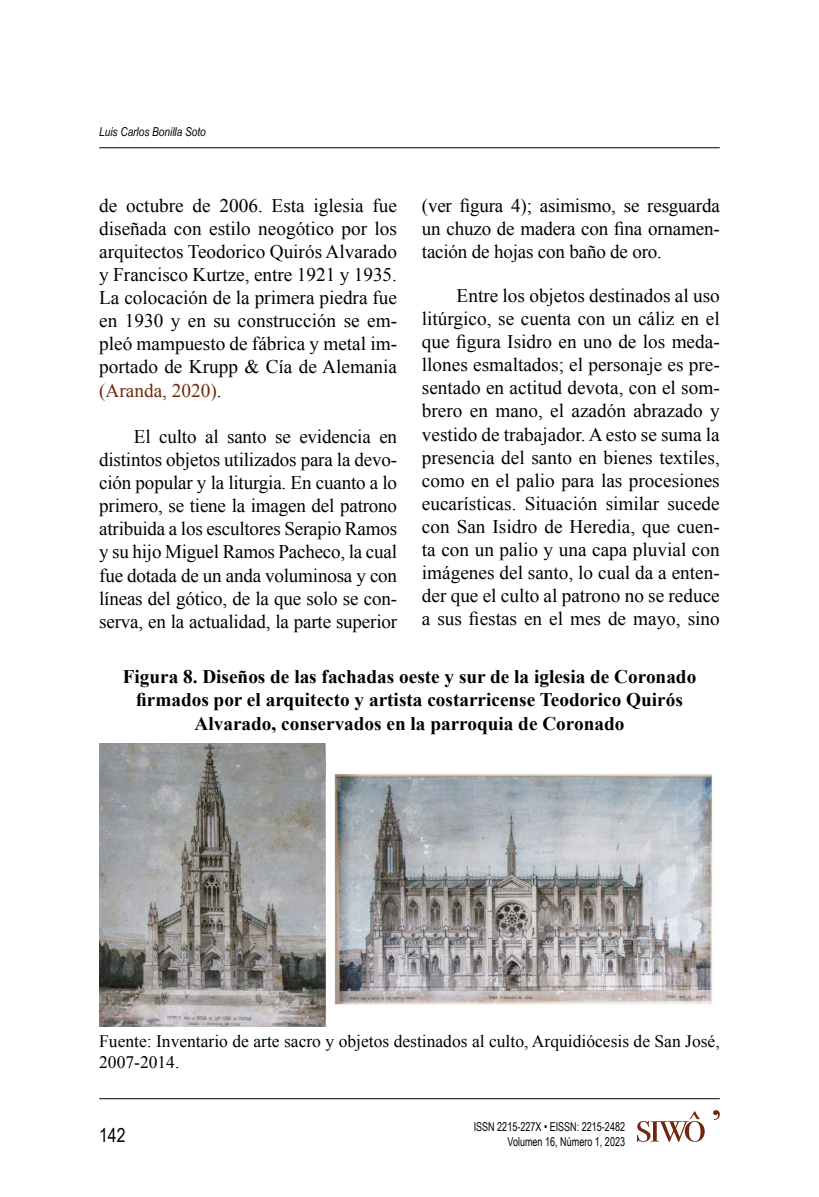
<style>
.page{position:relative;width:819px;height:1197px;background:#fff}
.page>*{position:absolute;margin:0;border:0;box-sizing:border-box;transform-origin:0 0}
.t1{font:19.25px/23.1px "Times New Roman";letter-spacing:-.005em;color:#000;text-align:justify}
.t2{font:700 19.25px/23.1px "Times New Roman";color:#000;text-align:center}
.t3{font:19.25px "Arial Narrow";color:#000}
.t4{font:17.5px/21px "Times New Roman";color:#000}
.t5{font:12.25px/14.7px "Arial Narrow";color:#000;text-align:right;scale:.9 1}
.t6{font:italic 12.25px "Arial Narrow";color:#000}
.s1{color:#71270e}
</style>
<div class="page">
<hr style="left:99px;top:147px;width:621px;height:1px;background:#000">
<hr style="left:99px;top:1098px;width:621px;height:1px;background:#000">
<svg style="left:637px;top:1111px;width:68px;height:31px"></svg>
<svg style="left:713px;top:1110px;width:7px;height:10px"></svg>
<img style="left:99px;top:743px;width:614px;height:283px">
<p class="t6" style="left:99px;top:123px;width:108px">Luis Carlos Bonilla Soto</p>
<p class="t1" style="left:99px;top:193px;width:299px">de octubre de 2006. Esta iglesia fue diseñada con estilo neogótico por los arquitectos Teodorico Quirós Alvarado y Francisco Kurtze, entre 1921 y 1935.<br>La colocación de la primera piedra fue en 1930 y en su construcción se em&shy;pleó mampuesto de fábrica y metal im&shy;portado de Krupp &amp; Cía de Alemania <span class="s1">(Aranda, 2020)</span>.</p>
<p class="t1" style="left:99px;top:425px;width:299px;text-indent:35px">El culto al santo se evidencia en distintos objetos utilizados para la devo&shy;ción popular y la liturgia. En cuanto a lo primero, se tiene la imagen del patrono atribuida a los escultores Serapio Ramos y su hijo Miguel Ramos Pacheco, la cual fue dotada de un anda voluminosa y con líneas del gótico, de la que solo se con&shy;serva, en la actualidad, la parte superior</p>
<p class="t1" style="left:422px;top:193px;width:299px">(ver figura 4); asimismo, se resguarda un chuzo de madera con fina ornamen&shy;tación de hojas con baño de oro.</p>
<p class="t1" style="left:422px;top:284px;width:299px;text-indent:35px">Entre los objetos destinados al uso litúrgico, se cuenta con un cáliz en el que figura Isidro en uno de los meda&shy;llones esmaltados; el personaje es pre&shy;sentado en actitud devota, con el som&shy;brero en mano, el azadón abrazado y vestido de trabajador. A esto se suma la presencia del santo en bienes textiles, como en el palio para las procesiones eucarísticas. Situación similar sucede con San Isidro de Heredia, que cuen&shy;ta con un palio y una capa pluvial con imágenes del santo, lo cual da a enten&shy;der que el culto al patrono no se reduce a sus fiestas en el mes de mayo, sino</p>
<p class="t2" style="left:123px;top:665px;width:575px">Figura 8. Diseños de las fachadas oeste y sur de la iglesia de Coronado firmados por el arquitecto y artista costarricense Teodorico Quirós<br>Alvarado, conservados en la parroquia de Coronado</p>
<p class="t4" style="left:99px;top:1030px;width:622px">Fuente: Inventario de arte sacro y objetos destinados al culto, Arquidiócesis de San José,<br>2007-2014.</p>
<p class="t3" style="left:99px;top:1121px;width:28px">142</p>
<p class="t5" style="left:474px;top:1119px;width:170px">ISSN 2215-227X • EISSN: 2215-2482<br>Volumen 16, Número 1, 2023</p>
</div>
